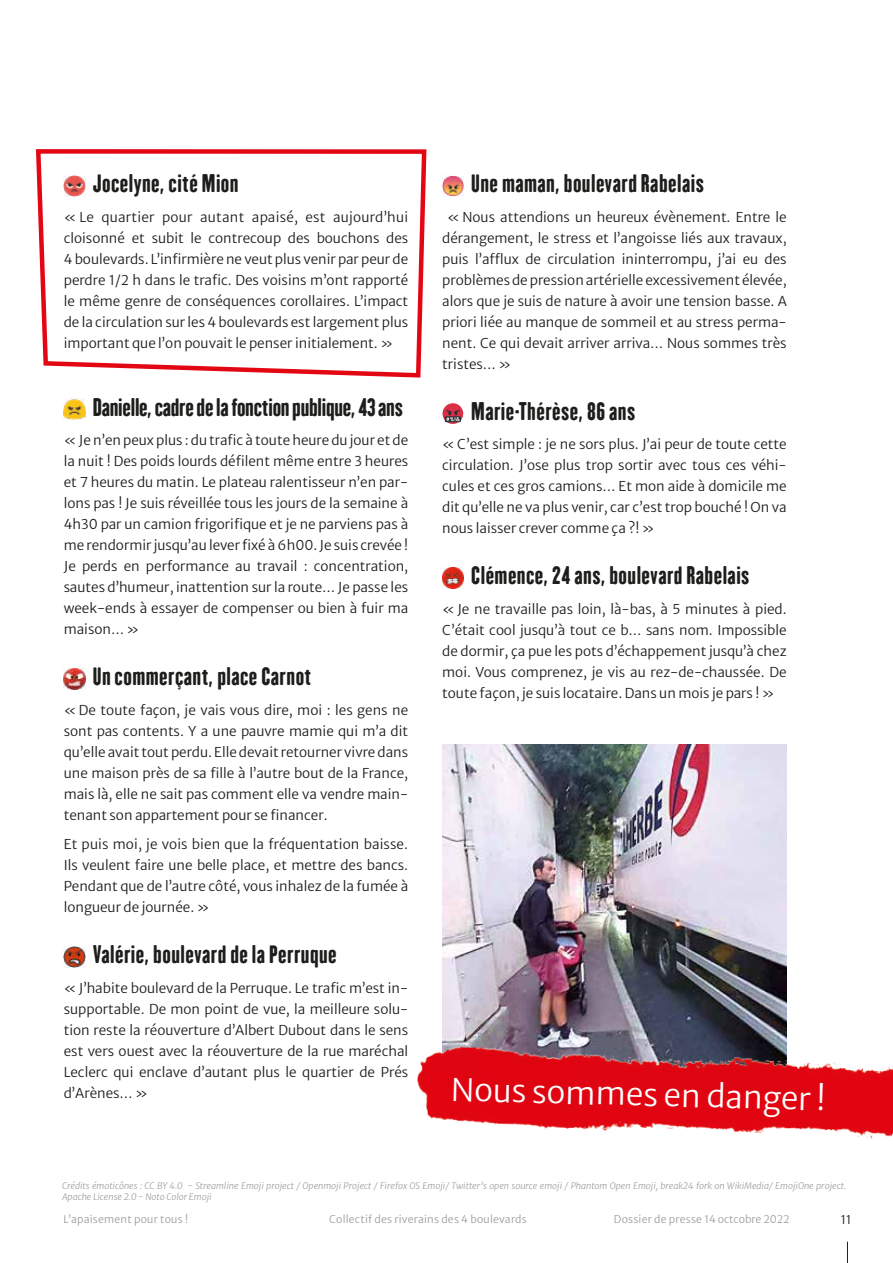
<style>
.page{position:relative;width:893px;height:1263px;background:#fff}
.page>*{position:absolute;margin:0;border:0;box-sizing:border-box;transform-origin:0 0}
.t1{font:300 31.2px "Merriweather Sans";color:#fff}
.t2{font:22.5px "H.H.Samuel";letter-spacing:.02em;color:#1d1d1b}
.t3{font:22.5px "H.H.Samuel";letter-spacing:-.01em;color:#1d1d1b}
.t4{font:300 13.5px/21px "Merriweather Sans";color:#1d1d1b;text-align:justify}
.t5{font:300 12px "Merriweather Sans";color:#1d1d1b}
.t6{font:300 10.5px "Merriweather Sans";letter-spacing:.02em;color:#9d9d9c}
.t7{font:italic 300 9px/10.8px "Merriweather Sans";color:#9d9d9c}
</style>
<div class="page">
<svg style="left:36px;top:149px;width:391px;height:229px"></svg>
<svg style="left:847px;top:1242px;width:1px;height:21px"></svg>
<img style="left:442px;top:744px;width:345px;height:302px">
<img style="left:442px;top:175px;width:21px;height:22px">
<svg style="left:442px;top:403px;width:21px;height:21px"></svg>
<svg style="left:445px;top:416px;width:16px;height:6px"></svg>
<svg style="left:446px;top:410px;width:14px;height:11px"></svg>
<img style="left:442px;top:567px;width:21px;height:22px">
<img style="left:64px;top:175px;width:21px;height:22px">
<img style="left:64px;top:399px;width:21px;height:21px">
<img style="left:64px;top:668px;width:21px;height:21px">
<img style="left:64px;top:946px;width:21px;height:22px">
<img style="left:417px;top:1046px;width:476px;height:93px">
<h2 class="t2" style="left:93px;top:169px;width:147px">Jocelyne, cité Mion</h2>
<p class="t4" style="left:64px;top:205px;width:346px">« Le quartier pour autant apaisé, est aujourd’hui cloisonné et subit le contrecoup des bouchons des 4 boulevards. L’infirmière ne veut plus venir par peur de perdre 1/2 h dans le trafic. Des voisins m’ont rapporté le même genre de conséquences corollaires. L’impact de la circulation sur les 4 boulevards est largement plus important que l’on pouvait le penser initialement. »</p>
<h2 class="t3" style="left:93px;top:393px;width:312px">Danielle, cadre de la fonction publique, 43ans</h2>
<p class="t4" style="left:64px;top:428px;width:346px">« Je n’en peux plus : du trafic à toute heure du jour et de la nuit ! Des poids lourds défilent même entre 3 heures et 7 heures du matin. Le plateau ralentisseur n’en par&shy;lons pas ! Je suis réveillée tous les jours de la semaine à 4h30 par un camion frigorifique et je ne parviens pas à me rendormir jusqu’au lever fixé à 6h00. Je suis crevée !<br>Je perds en performance au travail : concentration, sautes d’humeur, inattention sur la route… Je passe les week-ends à essayer de compenser ou bien à fuir ma maison… »</p>
<h2 class="t2" style="left:93px;top:662px;width:220px">Un commerçant, place Carnot</h2>
<p class="t4" style="left:64px;top:698px;width:346px">« De toute façon, je vais vous dire, moi : les gens ne sont pas contents. Y a une pauvre mamie qui m’a dit qu’elle avait tout perdu. Elle devait retourner vivre dans une maison près de sa fille à l’autre bout de la France, mais là, elle ne sait pas comment elle va vendre main&shy;tenant son appartement pour se financer.</p>
<p class="t4" style="left:64px;top:832px;width:346px">Et puis moi, je vois bien que la fréquentation baisse.<br>Ils veulent faire une belle place, et mettre des bancs.<br>Pendant que de l’autre côté, vous inhalez de la fumée à longueur de journée. »</p>
<h2 class="t2" style="left:93px;top:940px;width:245px">Valérie, boulevard de la Perruque</h2>
<p class="t4" style="left:64px;top:976px;width:346px">« J’habite boulevard de la Perruque. Le trafic m’est in&shy;supportable. De mon point de vue, la meilleure solu&shy;tion reste la réouverture d’Albert Dubout dans le sens est vers ouest avec la réouverture de la rue maréchal Leclerc qui enclave d’autant plus le quartier de Prés d’Arènes… »</p>
<h2 class="t2" style="left:471px;top:169px;width:234px">Une maman, boulevard Rabelais</h2>
<p class="t4" style="left:442px;top:205px;width:346px;text-indent:5px">« Nous attendions un heureux évènement. Entre le dérangement, le stress et l’angoisse liés aux travaux, puis l’afflux de circulation ininterrompu, j’ai eu des problèmes de pression artérielle excessivement élevée, alors que je suis de nature à avoir une tension basse. A priori liée au manque de sommeil et au stress perma&shy;nent. Ce qui devait arriver arriva… Nous sommes très tristes… »</p>
<h2 class="t2" style="left:471px;top:397px;width:165px">Marie-Thérèse, 86 ans</h2>
<p class="t4" style="left:442px;top:432px;width:346px">« C’est simple : je ne sors plus. J’ai peur de toute cette circulation. J’ose plus trop sortir avec tous ces véhi&shy;cules et ces gros camions… Et mon aide à domicile me dit qu’elle ne va plus venir, car c’est trop bouché ! On va nous laisser crever comme ça ?! »</p>
<h2 class="t2" style="left:471px;top:561px;width:280px">Clémence, 24 ans, boulevard Rabelais</h2>
<p class="t4" style="left:442px;top:597px;width:346px">« Je ne travaille pas loin, là-bas, à 5 minutes à pied.<br>C’était cool jusqu’à tout ce b… sans nom. Impossible de dormir, ça pue les pots d’échappement jusqu’à chez moi. Vous comprenez, je vis au rez-de-chaussée. De toute façon, je suis locataire. Dans un mois je pars ! »</p>
<h1 class="t1" style="left:452px;top:1060px;width:376px;rotate:2deg">Nous sommes en danger !</h1>
<p class="t7" style="left:62px;top:1180px;width:786px">Crédits émoticônes : CC BY 4.0 - Streamline Emoji project / Openmoji Project / Firefox OS Emoji/ Twitter’s open source emoji / Phantom Open Emoji, break24 fork on WikiMedia/ EmojiOne project.<br>Apache License 2.0 - Noto Color Emoji</p>
<p class="t6" style="left:64px;top:1210px;width:126px">L’apaisement pour tous !</p>
<p class="t6" style="left:329px;top:1210px;width:199px">Collectif des riverains des 4 boulevards</p>
<p class="t6" style="left:614px;top:1210px;width:177px">Dossier de presse 14 octcobre 2022</p>
<p class="t5" style="left:841px;top:1209px;width:12px">11</p>
</div>
